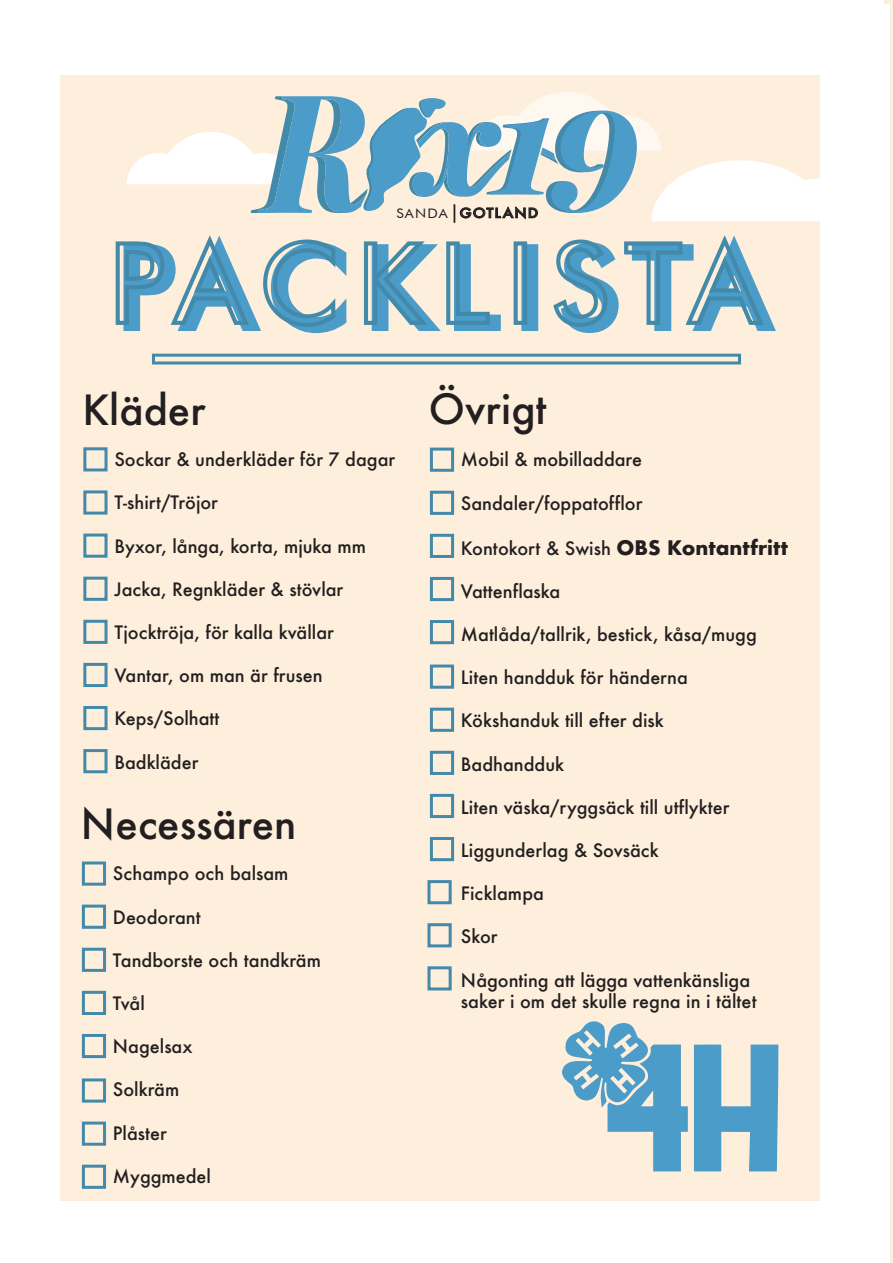
<style>
.page{position:relative;width:893px;height:1263px;background:#fdefdc}
.page>*{position:absolute;margin:0;border:0;box-sizing:border-box;transform-origin:0 0}
.t1{font:111px "Futura BT";letter-spacing:.15em;color:#4b9cc9}
.t2{font:500 40.5px "Futura";color:#231f20}
.t3{font:500 18px/21.6px "Futura";color:#231f20}
.t4{font:500 13.05px "Futura";letter-spacing:.08em;color:#231f20;scale:1.1 1}
.s1{font-family:"Futura BT";font-weight:400}
.s2{font-weight:700;font-size:19.5px}
</style>
<div class="page">
<div style="left:0;top:12px;width:59px;height:1251px;background:#fff"></div>
<div style="left:820px;top:5px;width:69px;height:1258px;background:#fff"></div>
<div style="left:0;top:0;width:884px;height:75px;background:#fff"></div>
<div style="left:0;top:1202px;width:884px;height:61px;background:#fff"></div>
<svg style="left:115px;top:92px;width:705px;height:242px"></svg>
<svg style="left:694px;top:1044px;width:84px;height:127px"></svg>
<svg style="left:562px;top:1021px;width:126px;height:150px"></svg>
<div style="left:152px;top:354px;width:589px;height:10px;border:3px solid #4389aa"></div>
<div style="left:83px;top:447px;width:25px;height:24px;border:3px solid #4389aa"></div>
<div style="left:83px;top:490px;width:25px;height:25px;border:3px solid #4389aa"></div>
<div style="left:83px;top:533px;width:25px;height:25px;border:3px solid #4389aa"></div>
<div style="left:83px;top:577px;width:25px;height:24px;border:3px solid #4389aa"></div>
<div style="left:83px;top:620px;width:25px;height:24px;border:3px solid #4389aa"></div>
<div style="left:83px;top:663px;width:25px;height:24px;border:3px solid #4389aa"></div>
<div style="left:83px;top:706px;width:25px;height:24px;border:3px solid #4389aa"></div>
<div style="left:83px;top:749px;width:25px;height:24px;border:3px solid #4389aa"></div>
<div style="left:82px;top:861px;width:24px;height:25px;border:3px solid #4389aa"></div>
<div style="left:82px;top:904px;width:24px;height:25px;border:3px solid #4389aa"></div>
<div style="left:82px;top:948px;width:24px;height:24px;border:3px solid #4389aa"></div>
<div style="left:82px;top:991px;width:24px;height:24px;border:3px solid #4389aa"></div>
<div style="left:82px;top:1034px;width:24px;height:24px;border:3px solid #4389aa"></div>
<div style="left:82px;top:1078px;width:24px;height:24px;border:3px solid #4389aa"></div>
<div style="left:82px;top:1121px;width:24px;height:25px;border:3px solid #4389aa"></div>
<div style="left:82px;top:1165px;width:24px;height:24px;border:3px solid #4389aa"></div>
<div style="left:430px;top:448px;width:24px;height:24px;border:3px solid #4389aa"></div>
<div style="left:430px;top:491px;width:24px;height:24px;border:3px solid #4389aa"></div>
<div style="left:430px;top:534px;width:24px;height:24px;border:3px solid #4389aa"></div>
<div style="left:430px;top:577px;width:24px;height:24px;border:3px solid #4389aa"></div>
<div style="left:430px;top:620px;width:24px;height:24px;border:3px solid #4389aa"></div>
<div style="left:430px;top:664px;width:24px;height:25px;border:3px solid #4389aa"></div>
<div style="left:430px;top:708px;width:24px;height:24px;border:3px solid #4389aa"></div>
<div style="left:430px;top:751px;width:24px;height:24px;border:3px solid #4389aa"></div>
<div style="left:430px;top:794px;width:24px;height:24px;border:3px solid #4389aa"></div>
<div style="left:430px;top:837px;width:24px;height:24px;border:3px solid #4389aa"></div>
<div style="left:427px;top:880px;width:25px;height:24px;border:3px solid #4389aa"></div>
<div style="left:427px;top:923px;width:25px;height:24px;border:3px solid #4389aa"></div>
<div style="left:427px;top:966px;width:25px;height:24px;border:3px solid #4389aa"></div>
<p class="t4" style="left:396px;top:204px;width:130px"><span class="s1">SANDA</span> GOTLAND</p>
<h1 class="t1" style="left:118px;top:220px;width:653px">PACKLISTA</h1>
<h2 class="t2" style="left:82px;top:382px;width:125px">Kläder</h2>
<p class="t3" style="left:114px;top:448px;width:282px">Sockar &amp; underkläder för 7 dagar</p>
<p class="t3" style="left:114px;top:492px;width:105px">T-shirt/Tröjor</p>
<p class="t3" style="left:114px;top:535px;width:253px">Byxor, långa, korta, mjuka mm</p>
<p class="t3" style="left:114px;top:578px;width:230px">Jacka, Regnkläder &amp; stövlar</p>
<p class="t3" style="left:114px;top:621px;width:221px">Tjocktröja, för kalla kvällar</p>
<p class="t3" style="left:114px;top:664px;width:210px">Vantar, om man är frusen</p>
<p class="t3" style="left:114px;top:708px;width:107px">Keps/Solhatt</p>
<p class="t3" style="left:114px;top:751px;width:85px">Badkläder</p>
<h2 class="t2" style="left:81px;top:796px;width:217px">Necessären</h2>
<p class="t3" style="left:113px;top:862px;width:177px">Schampo och balsam</p>
<p class="t3" style="left:113px;top:906px;width:89px">Deodorant</p>
<p class="t3" style="left:113px;top:949px;width:210px">Tandborste och tandkräm</p>
<p class="t3" style="left:113px;top:992px;width:33px">Tvål</p>
<p class="t3" style="left:113px;top:1035px;width:81px">Nagelsax</p>
<p class="t3" style="left:113px;top:1078px;width:68px">Solkräm</p>
<p class="t3" style="left:113px;top:1122px;width:56px">Plåster</p>
<p class="t3" style="left:113px;top:1165px;width:100px">Myggmedel</p>
<h2 class="t2" style="left:429px;top:382px;width:119px">Övrigt</h2>
<p class="t3" style="left:461px;top:449px;width:183px">Mobil &amp; mobilladdare</p>
<p class="t3" style="left:461px;top:492px;width:183px">Sandaler/foppatofflor</p>
<p class="t3" style="left:461px;top:537px;width:329px">Kontokort &amp; Swish <span class="s2">OBS Kontantfritt</span></p>
<p class="t3" style="left:461px;top:580px;width:101px">Vattenflaska</p>
<p class="t3" style="left:461px;top:623px;width:297px">Matlåda/tallrik, bestick, kåsa/mugg</p>
<p class="t3" style="left:461px;top:666px;width:228px">Liten handduk för händerna</p>
<p class="t3" style="left:461px;top:710px;width:204px">Kökshanduk till efter disk</p>
<p class="t3" style="left:461px;top:753px;width:105px">Badhandduk</p>
<p class="t3" style="left:461px;top:796px;width:270px">Liten väska/ryggsäck till utflykter</p>
<p class="t3" style="left:461px;top:839px;width:199px">Liggunderlag &amp; Sovsäck</p>
<p class="t3" style="left:461px;top:882px;width:85px">Ficklampa</p>
<p class="t3" style="left:461px;top:926px;width:38px">Skor</p>
<p class="t3" style="left:461px;top:969px;width:297px">Någonting att lägga vattenkänsliga saker i om det skulle regna in i tältet</p>
</div>
